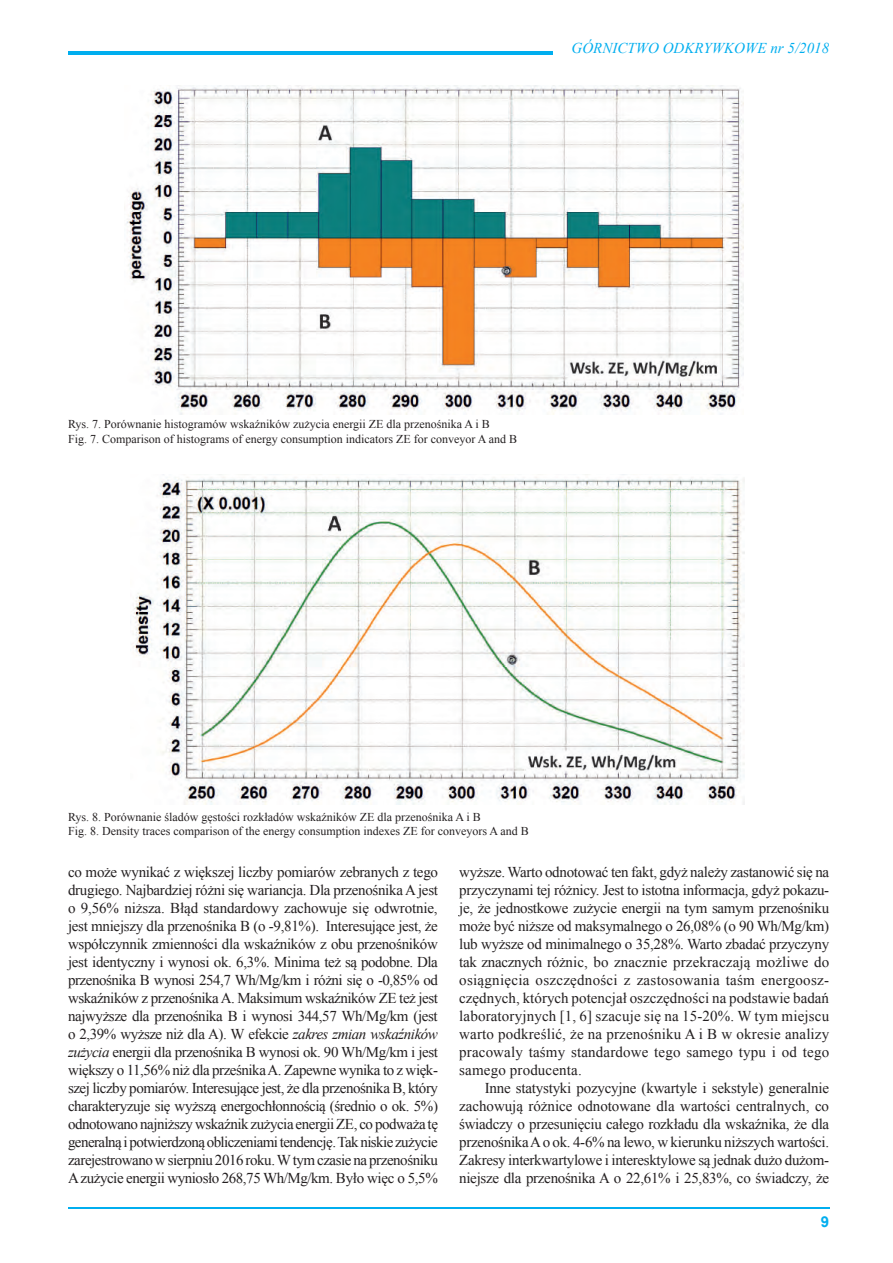
<style>
.page{position:relative;width:893px;height:1263px;background:#fff}
.page>*{position:absolute;margin:0;border:0;box-sizing:border-box;transform-origin:0 0}
.t1{font:15px/18px "Times New Roman";letter-spacing:-.02em;color:#231f20;text-align:justify}
.t2{font:italic 15px "Times New Roman";color:#00aeef}
.t3{font:700 15px "Arial";color:#00aeef}
.t4{font:12px/14.4px "Times New Roman";color:#231f20}
.s1{font-style:italic}
</style>
<div class="page">
<hr style="left:68px;top:1208px;width:761px;height:1px;background:#00aeef">
<hr style="left:68px;top:51px;width:485px;height:3px;background:#00aeef">
<img style="left:124px;top:85px;width:620px;height:329px">
<img style="left:133px;top:477px;width:612px;height:327px">
<p class="t2" style="left:571px;top:37px;width:259px">GÓRNICTWO ODKRYWKOWE nr 5/2018</p>
<p class="t4" style="left:68px;top:417px;width:451px">Rys. 7. Porównanie histogramów wskaźników zużycia energii ZE dla przenośnika A i B<br>Fig. 7. Comparison of histograms of energy consumption indicators ZE for conveyor A and B</p>
<p class="t4" style="left:68px;top:809px;width:462px">Rys. 8. Porównanie śladów gęstości rozkładów wskaźników ZE dla przenośnika A i B<br>Fig. 8. Density traces comparison of the energy consumption indexes ZE for conveyors A and B</p>
<p class="t1" style="left:68px;top:863px;width:372px">co może wynikać z większej liczby pomiarów zebranych z tego drugiego. Najbardziej różni się wariancja. Dla przenośnika A jest o 9,56% niższa. Błąd standardowy zachowuje się odwrotnie, jest mniejszy dla przenośnika B (o -9,81%). Interesujące jest, że współczynnik zmienności dla wskaźników z obu przenośników jest identyczny i wynosi ok. 6,3%. Minima też są podobne. Dla przenośnika B wynosi 254,7 Wh/Mg/km i różni się o -0,85% od wskaźników z przenośnika A. Maksimum wskaźników ZE też jest najwyższe dla przenośnika B i wynosi 344,57 Wh/Mg/km (jest o 2,39% wyższe niż dla A). W efekcie <span class="s1">zakres zmian wskaźników zużycia</span> energii dla przenośnika B wynosi ok. 90 Wh/Mg/km i jest większy o 11,56% niż dla prześnika A. Zapewne wynika to z więk&shy;szej liczby pomiarów. Interesujące jest, że dla przenośnika B, który charakteryzuje się wyższą energochłonnością (średnio o ok. 5%) odnotowano najniższy wskaźnik zużycia energii ZE, co podważa tę generalną i potwierdzoną obliczeniami tendencję. Tak niskie zużycie zarejestrowano w sierpniu 2016 roku. W tym czasie na przenośniku A zużycie energii wyniosło 268,75 Wh/Mg/km. Było więc o 5,5%</p>
<p class="t1" style="left:459px;top:863px;width:372px">wyższe. Warto odnotować ten fakt, gdyż należy zastanowić się na przyczynami tej różnicy. Jest to istotna informacja, gdyż pokazu&shy;je, że jednostkowe zużycie energii na tym samym przenośniku może być niższe od maksymalnego o 26,08% (o 90 Wh/Mg/km) lub wyższe od minimalnego o 35,28%. Warto zbadać przyczyny tak znacznych różnic, bo znacznie przekraczają możliwe do osiągnięcia oszczędności z zastosowania taśm energoosz&shy;czędnych, których potencjał oszczędności na podstawie badań laboratoryjnych [1, 6] szacuje się na 15-20%. W tym miejscu warto podkreślić, że na przenośniku A i B w okresie analizy pracowaly taśmy standardowe tego samego typu i od tego samego producenta.</p>
<p class="t1" style="left:459px;top:1079px;width:372px;text-indent:26px">Inne statystyki pozycyjne (kwartyle i sekstyle) generalnie zachowują różnice odnotowane dla wartości centralnych, co świadczy o przesunięciu całego rozkładu dla wskaźnika, że dla przenośnika A o ok. 4-6% na lewo, w kierunku niższych wartości.<br>Zakresy interkwartylowe i interesktylowe są jednak dużo dużom&shy;niejsze dla przenośnika A o 22,61% i 25,83%, co świadczy, że</p>
<p class="t3" style="left:821px;top:1212px;width:10px">9</p>
</div>
